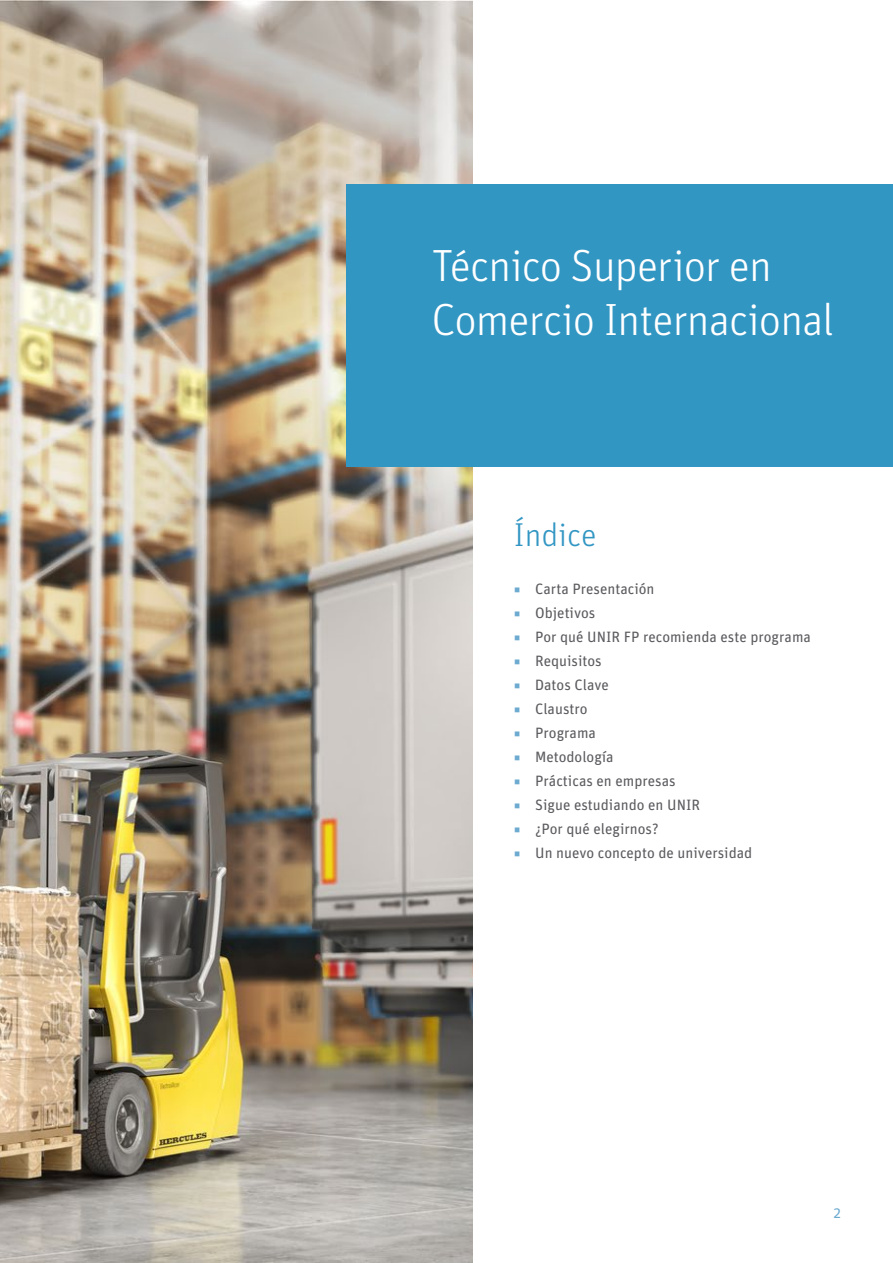
<style>
.page{position:relative;width:893px;height:1263px;background:#fff}
.page>*{position:absolute;margin:0;border:0;box-sizing:border-box;transform-origin:0 0}
.t1{font:300 45px/54px "Unit OT";letter-spacing:-.02em;color:#fff}
.t2{font:300 33px "Unit OT";color:#3296c3}
.t3{font:15px/24px "Unit OT";color:#5b5b5f}
.t4{font:15px "Myriad Pro";color:#6caad0}
.s1{font-weight:300;color:#6caad0}
.s2{font-family:"Unit OT"}
</style>
<div class="page">
<img style="left:0;top:0;width:472px;height:1263px">
<div style="left:347px;top:184px;width:546px;height:282px;background:#3296c3"></div>
<h1 class="t1" style="left:431px;top:239px;width:404px">Técnico Superior en<br>Comercio Internacional</h1>
<h2 class="t2" style="left:514px;top:515px;width:84px">Índice</h2>
<p class="t3" style="left:514px;top:577px;width:299px"><span class="s1">◾</span> Carta Presentación<br><span class="s1">◾</span> Objetivos<br><span class="s1">◾</span> Por qué UNIR FP recomienda este programa <span class="s1">◾</span> Requisitos<br><span class="s1">◾</span> Datos Clave<br><span class="s1">◾</span> Claustro<br><span class="s1">◾</span> Programa<br><span class="s1">◾</span> Metodología<br><span class="s1">◾</span> Prácticas en empresas<br><span class="s1">◾</span> Sigue estudiando en UNIR<br><span class="s1">◾</span> ¿Por qué elegirnos?<br><span class="s1">◾</span> Un nuevo concepto de universidad</p>
<p class="t4" style="left:812px;top:1204px;width:30px">» <span class="s2">2</span></p>
</div>
